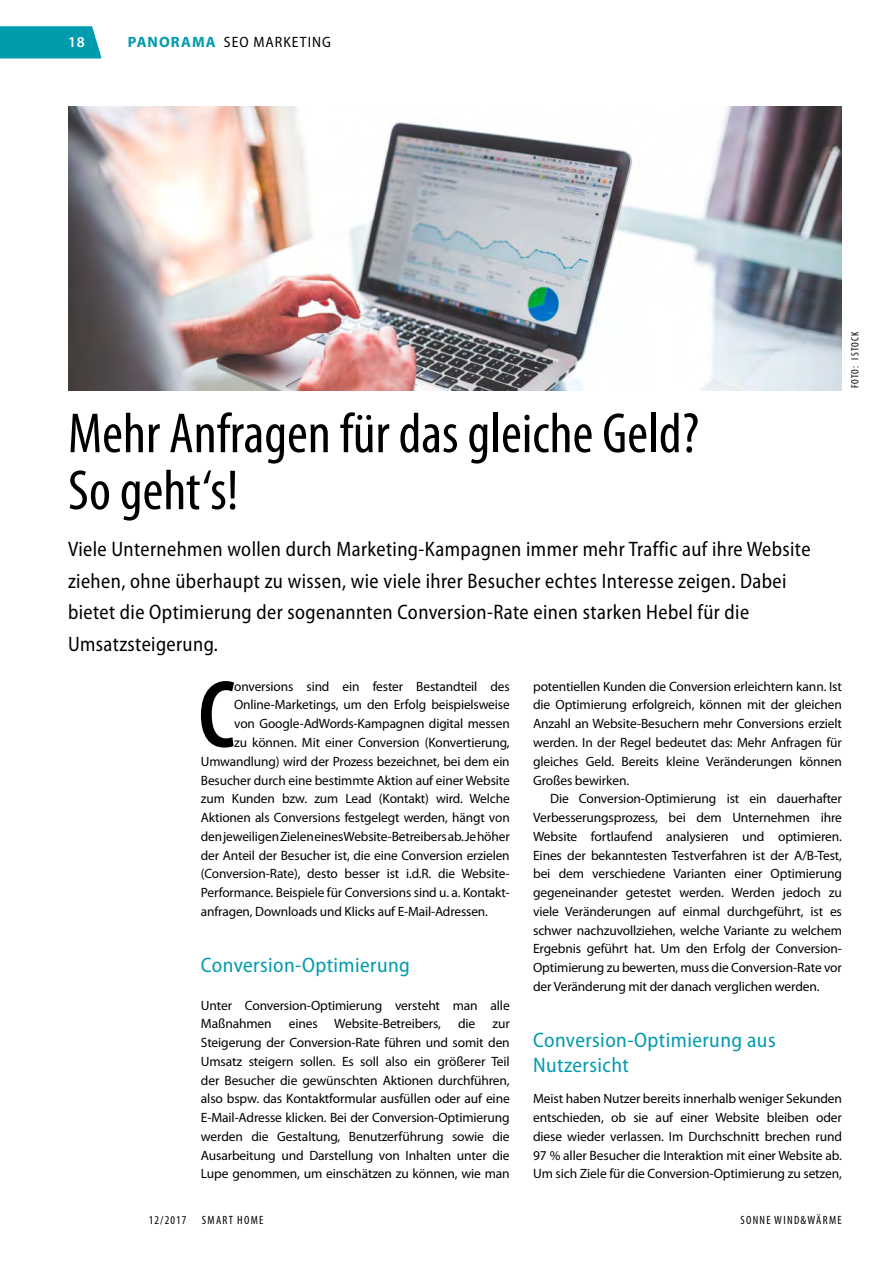
<style>
.page{position:relative;width:893px;height:1263px;background:#fff}
.page>*{position:absolute;margin:0;border:0;box-sizing:border-box;transform-origin:0 0}
.t1{font:600 condensed 96.9px "Myriad Pro";color:#000}
.t2{font:condensed 57px/57px "Myriad Pro";color:#000}
.t3{font:semi-condensed 21px/31.5px "Myriad Pro";letter-spacing:.02em;color:#000;scale:.95 1}
.t4{font:semi-condensed 21px/25.2px "Myriad Pro";letter-spacing:.02em;color:#009bad}
.t5{font:semi-condensed 15px "Myriad Pro";letter-spacing:.07em;color:#000}
.t6{font:600 15px "Myriad Pro";color:#fff}
.t7{font:13.5px/18.8px "Myriad Pro";letter-spacing:-.01em;color:#000;text-align:justify}
.t8{font:condensed 12px "Myriad Pro";letter-spacing:.11em;color:#000}
.t9{font:condensed 10.5px "Myriad Pro";letter-spacing:.11em;color:#000}
.s1{font-weight:700;font-stretch:normal;color:#009bad}
</style>
<div class="page">
<svg style="left:0;top:26px;width:102px;height:32px;background:#0ea0b1"></svg>
<img style="left:68px;top:106px;width:774px;height:285px">
<p class="t6" style="left:68px;top:33px;width:18px">18</p>
<p class="t5" style="left:128px;top:34px;width:205px"><span class="s1">PANORAMA</span> SEO MARKETING</p>
<p class="t9" style="left:848px;top:388px;width:58px;rotate:-90deg">FOTO: ISTOCK</p>
<h2 class="t2" style="left:68px;top:404px;width:633px">Mehr Anfragen für das gleiche Geld?<br>So geht‘s!</h2>
<p class="t3" style="left:68px;top:534px;width:783px">Viele Unternehmen wollen durch Marketing-Kampagnen immer mehr Traffic auf ihre Website ziehen, ohne überhaupt zu wissen, wie viele ihrer Besucher echtes Interesse zeigen. Dabei bietet die Optimierung der sogenannten Conversion-Rate einen starken Hebel für die Umsatzsteigerung.</p>
<h1 class="t1" style="left:198px;top:662px;width:38px">C</h1>
<p class="t7" style="left:234px;top:677px;width:277px">onversions sind ein fester Bestandteil des</p>
<p class="t7" style="left:533px;top:677px;width:310px">potentiellen Kunden die Conversion erleichtern kann. Ist die Optimierung erfolgreich, können mit der gleichen Anzahl an Website-Besuchern mehr Conversions erzielt werden. In der Regel bedeutet das: Mehr Anfragen für gleiches Geld. Bereits kleine Veränderungen können Großes bewirken.</p>
<p class="t7" style="left:533px;top:789px;width:310px;text-indent:17px">Die Conversion-Optimierung ist ein dauerhafter Verbesserungsprozess, bei dem Unternehmen ihre Website fortlaufend analysieren und optimieren.<br>Eines der bekanntesten Testverfahren ist der A/B-Test, bei dem verschiedene Varianten einer Optimierung gegeneinander getestet werden. Werden jedoch zu viele Veränderungen auf einmal durchgeführt, ist es schwer nachzuvollziehen, welche Variante zu welchem Ergebnis geführt hat. Um den Erfolg der Conversion-Optimierung zu bewerten, muss die Conversion-Rate vor der Veränderung mit der danach verglichen werden.</p>
<h3 class="t4" style="left:533px;top:1028px;width:244px">Conversion-Optimierung aus<br>Nutzersicht</h3>
<p class="t7" style="left:533px;top:1089px;width:310px">Meist haben Nutzer bereits innerhalb weniger Sekunden entschieden, ob sie auf einer Website bleiben oder diese wieder verlassen. Im Durchschnitt brechen rund 97 % aller Besucher die Interaktion mit einer Website ab.<br>Um sich Ziele für die Conversion-Optimierung zu setzen,</p>
<p class="t7" style="left:234px;top:695px;width:277px">Online-Marketings, um den Erfolg beispielsweise</p>
<p class="t7" style="left:234px;top:714px;width:277px">von Google-AdWords-Kampagnen digital messen</p>
<p class="t7" style="left:234px;top:733px;width:277px">zu können. Mit einer Conversion (Konvertierung,</p>
<p class="t7" style="left:201px;top:752px;width:310px">Umwandlung) wird der Prozess bezeichnet, bei dem ein</p>
<p class="t7" style="left:201px;top:770px;width:310px">Besucher durch eine bestimmte Aktion auf einer Website</p>
<p class="t7" style="left:201px;top:789px;width:310px">zum Kunden bzw. zum Lead (Kontakt) wird. Welche</p>
<p class="t7" style="left:201px;top:808px;width:310px">Aktionen als Conversions festgelegt werden, hängt von</p>
<p class="t7" style="left:201px;top:827px;width:310px">den jeweiligen Zielen eines Website-Betreibers ab. Je höher</p>
<p class="t7" style="left:201px;top:845px;width:310px">der Anteil der Besucher ist, die eine Conversion erzielen</p>
<p class="t7" style="left:201px;top:864px;width:310px">(Conversion-Rate), desto besser ist i.d.R. die Website-</p>
<p class="t7" style="left:201px;top:883px;width:310px">Performance. Beispiele für Conversions sind u. a. Kontakt-</p>
<p class="t7" style="left:201px;top:902px;width:289px">anfragen, Downloads und Klicks auf E-Mail-Adressen.</p>
<h3 class="t4" style="left:201px;top:953px;width:211px">Conversion-Optimierung</h3>
<p class="t7" style="left:201px;top:995px;width:310px">Unter Conversion-Optimierung versteht man alle<br>Maßnahmen</p>
<p class="t7" style="left:289px;top:1014px;width:154px">eines Website-Betreibers,</p>
<p class="t7" style="left:458px;top:1014px;width:19px">die</p>
<p class="t7" style="left:201px;top:1014px;width:310px;text-indent:291px">zur Steigerung der Conversion-Rate führen und somit den Umsatz steigern sollen. Es soll also ein größerer Teil der Besucher die gewünschten Aktionen durchführen, also bspw. das Kontaktformular ausfüllen oder auf eine E-Mail-Adresse klicken. Bei der Conversion-Optimierung werden die Gestaltung, Benutzerführung sowie die Ausarbeitung und Darstellung von Inhalten unter die Lupe genommen, um einschätzen zu können, wie man</p>
<p class="t8" style="left:149px;top:1213px;width:39px">12/2017</p>
<p class="t8" style="left:202px;top:1213px;width:63px">SMART HOME</p>
<p class="t8" style="left:740px;top:1213px;width:103px">SONNE WIND&amp;WÄRME</p>
</div>
